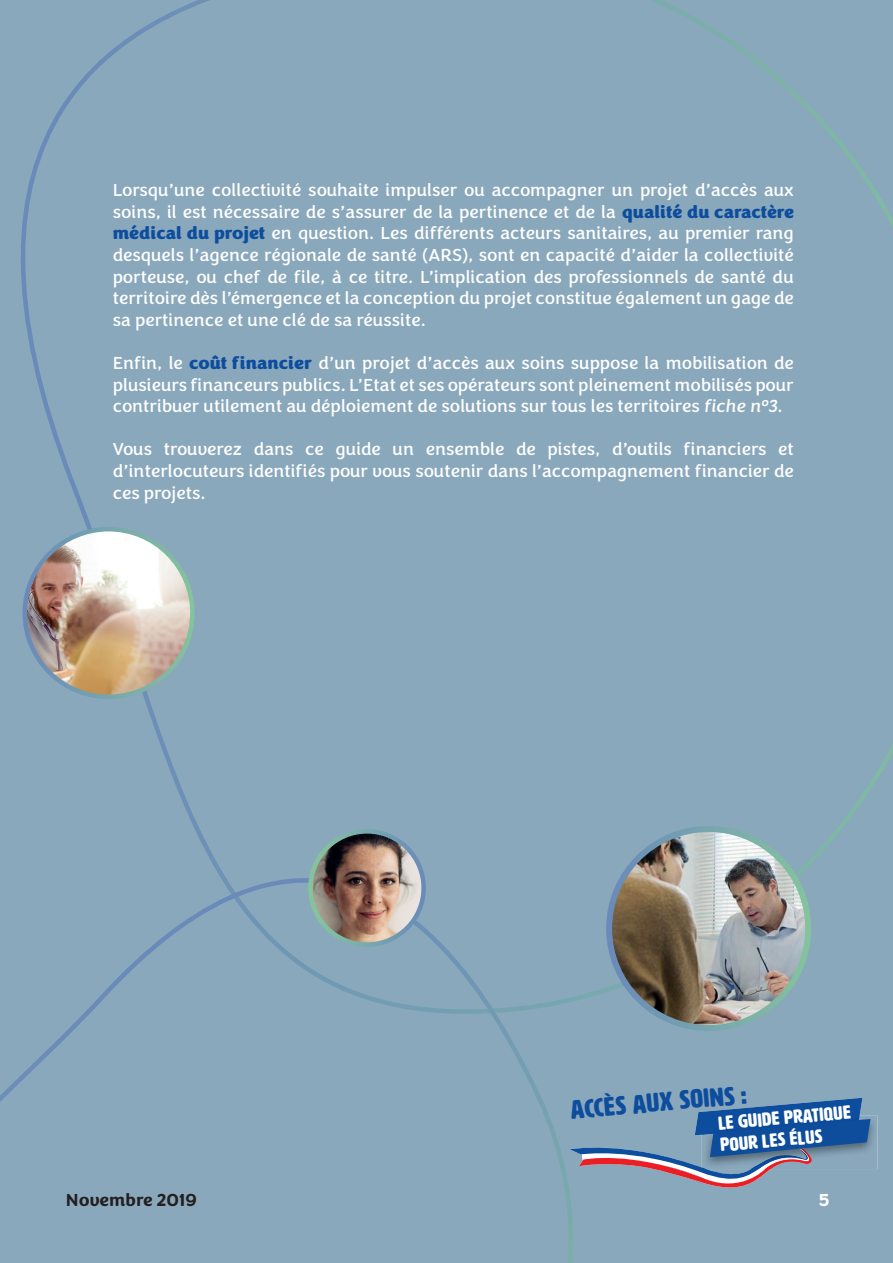
<style>
.page{position:relative;width:893px;height:1263px;background:#8aa8bc}
.page>*{position:absolute;margin:0;border:0;box-sizing:border-box;transform-origin:0 0}
.t1{font:25.95px "HWT Artz";color:#0d4d9d}
.t2{font:18.75px/21.5px "HWT Artz";color:#fff}
.t3{font:18px/21.6px "Congenial";color:#fff;text-align:justify}
.t4{font:700 18px "Congenial";color:#231f20}
.t5{font:700 18px "Congenial";color:#fff}
.s1{font-weight:900;color:#0d4d9d}
</style>
<div class="page">
<div style="left:21px;top:0;width:872px;height:1014px;background:#8aa8bc"></div>
<div style="left:0;top:878px;width:576px;height:385px;background:#8aa8bc"></div>
<img style="left:606px;top:826px;width:205px;height:205px">
<img style="left:23px;top:527px;width:172px;height:172px">
<img style="left:308px;top:829px;width:118px;height:118px">
<img style="left:870px;top:1116px;width:7px;height:53px">
<svg style="left:570px;top:1098px;width:300px;height:101px;background:#6d8bae"></svg>
<p class="t3" style="left:113px;top:180px;width:683px">Lorsqu’une collectivité souhaite impulser ou accompagner un projet d’accès aux soins, il est nécessaire de s’assurer de la pertinence et de la <span class="s1">qualité du caractère médical du projet</span> en question. Les différents acteurs sanitaires, au premier rang desquels l’agence régionale de santé (ARS), sont en capacité d’aider la collectivité porteuse, ou chef de file, à ce titre. L’implication des professionnels de santé du territoire dès l’émergence et la conception du projet constitue également un gage de sa pertinence et une clé de sa réussite.</p>
<p class="t3" style="left:113px;top:353px;width:683px">Enfin, le <span class="s1">coût financier</span> d’un projet d’accès aux soins suppose la mobilisation de plusieurs financeurs publics. L’Etat et ses opérateurs sont pleinement mobilisés pour contribuer utilement au déploiement de solutions sur tous les territoires fiche n°3.</p>
<p class="t3" style="left:113px;top:439px;width:683px">Vous trouverez dans ce guide un ensemble de pistes, d’outils financiers et d’interlocuteurs identifiés pour vous soutenir dans l’accompagnement financier de ces projets.</p>
<h1 class="t1" style="left:570px;top:1096px;width:178px;rotate:-5deg">Accès aux soins :</h1>
<p class="t2" style="left:718px;top:1113px;width:134px;rotate:-5deg">le guide pratique pour les élus</p>
<p class="t4" style="left:66px;top:1189px;width:132px">Novembre 2019</p>
<p class="t5" style="left:819px;top:1189px;width:12px">5</p>
</div>
